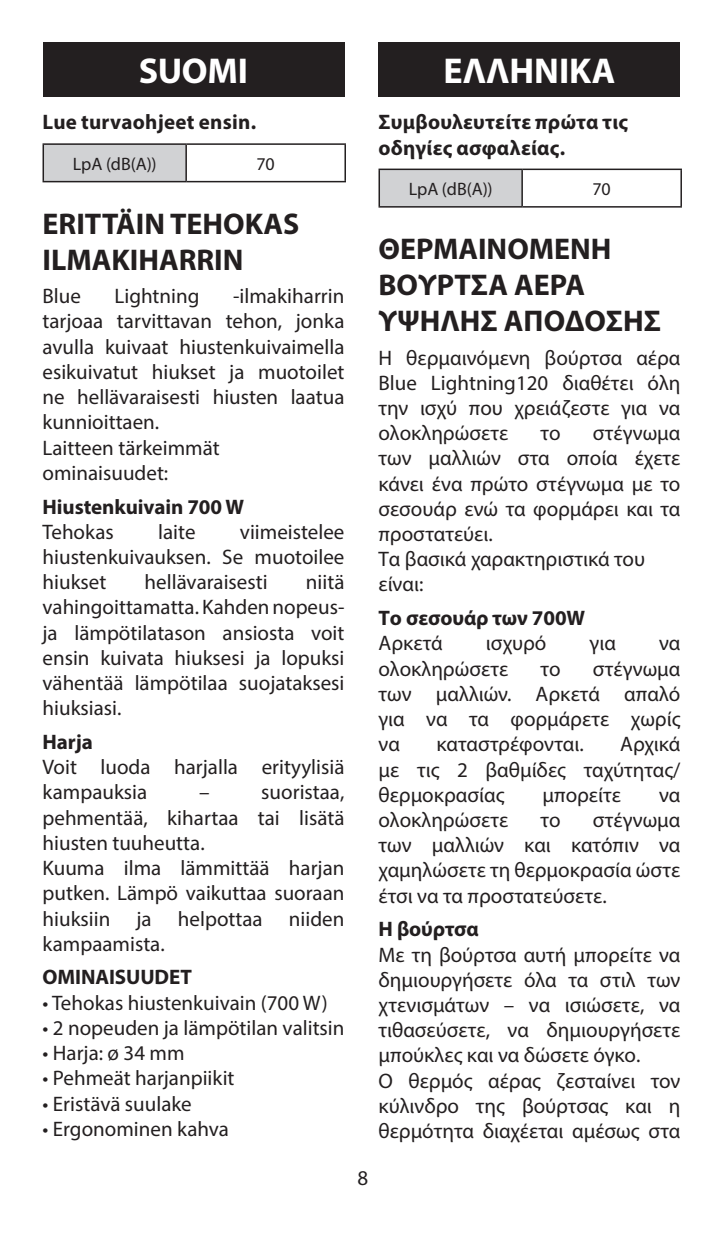
<style>
.page{position:relative;width:723px;height:1234px;background:#fff}
.page>*{position:absolute;margin:0;border:0;box-sizing:border-box;transform-origin:0 0}
.t1{font:700 36px "Myriad Pro";color:#fff}
.t2{font:700 30px/36px "Myriad Pro";color:#231f20}
.t3{font:21px/25.2px "Myriad Pro";color:#231f20;text-align:justify}
.t4{font:700 21px/25.2px "Myriad Pro";color:#231f20}
.t5{font:18px "Myriad Pro";color:#231f20}
</style>
<div class="page">
<div style="left:43px;top:144px;width:143px;height:38px;background:#d1d2d4"></div>
<hr style="left:43px;top:143px;width:143px;height:2px;background:#231f20">
<hr style="left:43px;top:145px;width:1px;height:36px;background:#231f20">
<hr style="left:186px;top:143px;width:160px;height:2px;background:#231f20">
<hr style="left:185px;top:145px;width:2px;height:36px;background:#231f20">
<hr style="left:344px;top:145px;width:2px;height:36px;background:#231f20">
<hr style="left:43px;top:181px;width:143px;height:1px;background:#231f20">
<hr style="left:186px;top:181px;width:160px;height:1px;background:#231f20">
<div style="left:43px;top:43px;width:301px;height:54px;background:#231f20"></div>
<div style="left:379px;top:169px;width:143px;height:38px;background:#d1d2d4"></div>
<hr style="left:378px;top:168px;width:144px;height:2px;background:#231f20">
<hr style="left:378px;top:170px;width:2px;height:36px;background:#231f20">
<hr style="left:522px;top:168px;width:160px;height:2px;background:#231f20">
<hr style="left:521px;top:170px;width:2px;height:36px;background:#231f20">
<hr style="left:680px;top:170px;width:2px;height:36px;background:#231f20">
<hr style="left:378px;top:206px;width:144px;height:1px;background:#231f20">
<hr style="left:522px;top:206px;width:160px;height:1px;background:#231f20">
<div style="left:378px;top:43px;width:302px;height:54px;background:#231f20"></div>
<h1 class="t1" style="left:139px;top:47px;width:111px">SUOMI</h1>
<p class="t4" style="left:43px;top:109px;width:215px">Lue turvaohjeet ensin.</p>
<p class="t5" style="left:73px;top:152px;width:86px">LpA (dB(A))</p>
<p class="t5" style="left:257px;top:152px;width:20px">70</p>
<h2 class="t2" style="left:43px;top:204px;width:258px">ERITTÄIN TEHOKAS<br>ILMAKIHARRIN</h2>
<p class="t3" style="left:43px;top:283px;width:40px">Blue</p>
<p class="t3" style="left:114px;top:283px;width:87px">Lightning</p>
<p class="t3" style="left:43px;top:283px;width:303px;text-align:left;text-indent:191px">-ilmakiharrin tarjoaa tarvittavan tehon, jonka avulla kuivaat hiustenkuivaimella esikuivatut hiukset ja muotoilet ne hellävaraisesti hiusten laatua kunnioittaen.<br>Laitteen tärkeimmät ominaisuudet:</p>
<p class="t4" style="left:43px;top:493px;width:203px">Hiustenkuivain 700 W</p>
<p class="t3" style="left:43px;top:518px;width:73px">Tehokas</p>
<p class="t3" style="left:158px;top:518px;width:39px">laite</p>
<p class="t3" style="left:43px;top:518px;width:303px;text-indent:197px">viimeistelee hiustenkuivauksen. Se muotoilee hiukset</p>
<p class="t3" style="left:145px;top:569px;width:124px">hellävaraisesti</p>
<p class="t3" style="left:43px;top:569px;width:303px;text-indent:263px">niitä vahingoittamatta. Kahden nopeus&shy;ja lämpötilatason ansiosta voit ensin kuivata hiuksesi ja lopuksi vähentää lämpötilaa suojataksesi hiuksiasi.</p>
<p class="t4" style="left:43px;top:728px;width:52px">Harja</p>
<p class="t3" style="left:43px;top:754px;width:303px">Voit luoda harjalla erityylisiä kampauksia</p>
<p class="t3" style="left:43px;top:779px;width:303px;text-align:left;text-indent:219px">suoristaa, pehmentää, kihartaa tai lisätä hiusten tuuheutta.<br>Kuuma ilma lämmittää harjan putken. Lämpö vaikuttaa suoraan hiuksiin ja helpottaa niiden kampaamista.</p>
<p class="t4" style="left:43px;top:963px;width:151px">OMINAISUUDET</p>
<p class="t3" style="left:43px;top:989px;width:287px">• Tehokas hiustenkuivain (700 W)</p>
<p class="t3" style="left:43px;top:1014px;width:303px">• 2 nopeuden ja lämpötilan valitsin</p>
<p class="t3" style="left:43px;top:1039px;width:144px">• Harja: ø 34 mm</p>
<p class="t3" style="left:43px;top:1065px;width:194px">• Pehmeät harjanpiikit</p>
<p class="t3" style="left:43px;top:1090px;width:151px">• Eristävä suulake</p>
<p class="t3" style="left:43px;top:1115px;width:188px">• Ergonominen kahva</p>
<p class="t3" style="left:199px;top:779px;width:12px">–</p>
<h1 class="t1" style="left:443px;top:47px;width:173px">ΕΛΛΗΝΙΚΑ</h1>
<p class="t4" style="left:378px;top:109px;width:251px">Συμβουλευτείτε πρώτα τις οδηγίες ασφαλείας.</p>
<p class="t5" style="left:409px;top:178px;width:86px">LpA (dB(A))</p>
<p class="t5" style="left:592px;top:178px;width:20px">70</p>
<h2 class="t2" style="left:378px;top:229px;width:284px">ΘΕΡΜΑΙΝΟΜΕΝΗ<br>ΒΟΥΡΤΣΑ ΑΕΡΑ<br>ΥΨΗΛΗΣ ΑΠΟΔΟΣΗΣ</h2>
<p class="t3" style="left:378px;top:344px;width:303px">Η θερμαινόμενη βούρτσα αέρα Blue Lightning120 διαθέτει όλη την ισχύ που χρειάζεστε για να ολοκληρώσετε</p>
<p class="t3" style="left:378px;top:420px;width:303px;text-align:left;text-indent:214px">στέγνωμα των μαλλιών στα οποία έχετε κάνει ένα πρώτο στέγνωμα με το σεσουάρ ενώ τα φορμάρει και τα προστατεύει.<br>Τα βασικά χαρακτηριστικά του είναι:</p>
<p class="t4" style="left:378px;top:604px;width:208px">Το σεσουάρ των 700W</p>
<p class="t3" style="left:378px;top:630px;width:66px">Αρκετά</p>
<p class="t3" style="left:486px;top:630px;width:62px">ισχυρό</p>
<p class="t3" style="left:589px;top:630px;width:28px">για</p>
<p class="t3" style="left:659px;top:630px;width:23px">να</p>
<p class="t3" style="left:378px;top:655px;width:131px">ολοκληρώσετε</p>
<p class="t3" style="left:540px;top:655px;width:21px">το</p>
<p class="t3" style="left:540px;top:420px;width:21px">το</p>
<p class="t3" style="left:378px;top:655px;width:303px;text-indent:214px">στέγνωμα των μαλλιών. Αρκετά απαλό για να τα φορμάρετε χωρίς να</p>
<p class="t3" style="left:378px;top:731px;width:303px;text-indent:242px">Αρχικά με τις 2 βαθμίδες ταχύτητας/ θερμοκρασίας</p>
<p class="t3" style="left:436px;top:731px;width:149px">καταστρέφονται.</p>
<p class="t3" style="left:542px;top:781px;width:80px">μπορείτε</p>
<p class="t3" style="left:659px;top:781px;width:23px">να</p>
<p class="t3" style="left:378px;top:806px;width:131px">ολοκληρώσετε</p>
<p class="t3" style="left:540px;top:806px;width:21px">το</p>
<p class="t3" style="left:378px;top:806px;width:303px;text-indent:214px">στέγνωμα των μαλλιών και κατόπιν να χαμηλώσετε τη θερμοκρασία ώστε έτσι να τα προστατεύσετε.</p>
<p class="t4" style="left:378px;top:915px;width:102px">Η βούρτσα</p>
<p class="t3" style="left:378px;top:941px;width:303px;text-align:left">Με τη βούρτσα αυτή μπορείτε να δημιουργήσετε όλα τα στιλ των χτενισμάτων – να ισιώσετε, να τιθασεύσετε, να δημιουργήσετε μπούκλες και να δώσετε όγκο.<br>Ο θερμός αέρας ζεσταίνει τον κύλινδρο της βούρτσας και η θερμότητα διαχέεται αμέσως στα</p>
<p class="t3" style="left:357px;top:1164px;width:12px">8</p>
</div>
